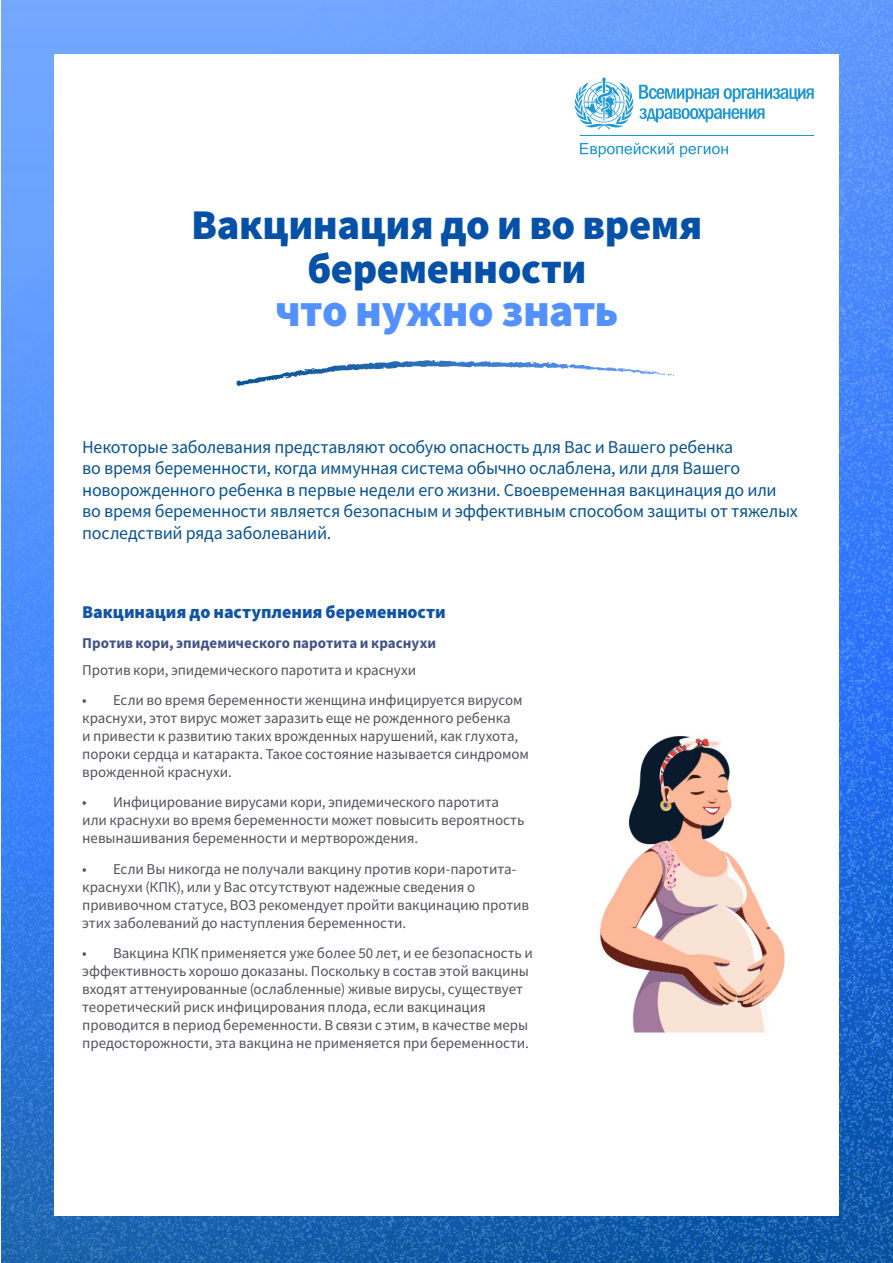
<style>
.page{position:relative;width:893px;height:1263px;background:#fff}
.page>*{position:absolute;margin:0;border:0;box-sizing:border-box;transform-origin:0 0}
.T5{font:900 45.6px "Source Sans Pro";letter-spacing:-.015em;color:#5291ff}
.T5-2{font:900 42.45px/43.5px "Source Sans Pro";letter-spacing:-.01em;color:#0551a8;text-align:center}
.T5-3{font:18px/21.6px "Source Sans Pro";letter-spacing:-.015em;color:#075290}
.T5-4{font:900 18px "Source Sans Pro";color:#1153a5}
.T5-5{font:15px/18px "Source Sans Pro";letter-spacing:-.005em;color:#50535c}
.T5-6{font:700 15px "Source Sans Pro";color:#415385}
</style>
<div class="page">
<img style="left:1px;top:0;width:892px;height:1263px">
<div style="left:55px;top:54px;width:784px;height:1161px;background:#fff"></div>
<svg style="left:656px;top:372px;width:18px;height:4px"></svg>
<svg style="left:633px;top:369px;width:14px;height:5px"></svg>
<svg style="left:577px;top:364px;width:8px;height:6px"></svg>
<svg style="left:499px;top:361px;width:12px;height:7px"></svg>
<svg style="left:236px;top:360px;width:203px;height:26px"></svg>
<hr style="left:580px;top:135px;width:234px;height:1px;background:#1c98d5">
<svg style="left:639px;top:108px;width:125px;height:14px"></svg>
<svg style="left:575px;top:78px;width:58px;height:51px"></svg>
<svg style="left:639px;top:85px;width:175px;height:17px"></svg>
<svg style="left:580px;top:143px;width:94px;height:14px"></svg>
<svg style="left:680px;top:146px;width:48px;height:11px"></svg>
<img style="left:600px;top:736px;width:185px;height:297px">
<p class="T5-2" style="left:191px;top:203px;width:513px">Вакцинация до и во время беременности</p>
<p class="T5" style="left:275px;top:280px;width:345px">что нужно знать</p>
<p class="T5-3" style="left:82px;top:436px;width:717px">Некоторые заболевания представляют особую опасность для Вас и Вашего ребенка<br>во время беременности, когда иммунная система обычно ослаблена, или для Вашего новорожденного ребенка в первые недели его жизни. Своевременная вакцинация до или во время беременности является безопасным и эффективным способом защиты от тяжелых последствий ряда заболеваний.</p>
<p class="T5-4" style="left:82px;top:600px;width:365px">Вакцинация до наступления беременности</p>
<p class="T5-6" style="left:82px;top:633px;width:355px">Против кори, эпидемического паротита и краснухи</p>
<p class="T5-5" style="left:82px;top:660px;width:335px">Против кори, эпидемического паротита и краснухи</p>
<p class="T5-5" style="left:82px;top:691px;width:448px">• Если во время беременности женщина инфицируется вирусом краснухи, этот вирус может заразить еще не рожденного ребенка<br>и привести к развитию таких врожденных нарушений, как глухота, пороки сердца и катаракта. Такое состояние называется синдромом врожденной краснухи.</p>
<p class="T5-5" style="left:82px;top:793px;width:444px">• Инфицирование вирусами кори, эпидемического паротита или краснухи во время беременности может повысить вероятность невынашивания беременности и мертворождения.</p>
<p class="T5-5" style="left:82px;top:859px;width:448px">• Если Вы никогда не получали вакцину против кори-паротита&shy;краснухи (КПК), или у Вас отсутствуют надежные сведения о прививочном статусе, ВОЗ рекомендует пройти вакцинацию против этих заболеваний до наступления беременности.</p>
<p class="T5-5" style="left:82px;top:944px;width:452px">• Вакцина КПК применяется уже более 50 лет, и ее безопасность и эффективность хорошо доказаны. Поскольку в состав этой вакцины входят аттенуированные (ослабленные) живые вирусы, существует теоретический риск инфицирования плода, если вакцинация проводится в период беременности. В связи с этим, в качестве меры предосторожности, эта вакцина не применяется при беременности.</p>
</div>
